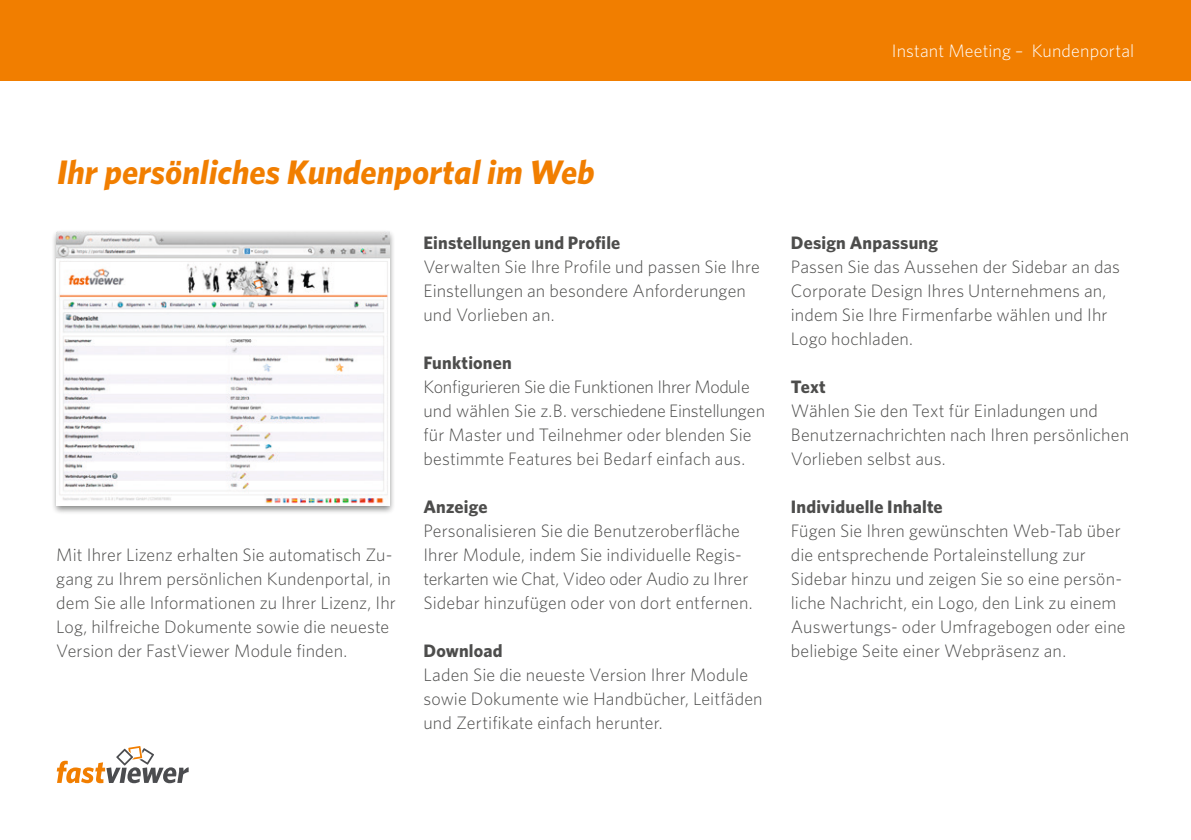
<style>
.page{position:relative;width:1191px;height:840px;background:#fff}
.page>*{position:absolute;margin:0;border:0;box-sizing:border-box;transform-origin:0 0}
.t1{font:italic 700 34px "Whitney";color:#f17e00}
.t2{font:300 18px/24px "Whitney";letter-spacing:.005em;color:#4d4d4c}
.t3{font:700 18px "Whitney";letter-spacing:.01em;color:#4d4d4c}
.t4{font:300 18px "Whitney";letter-spacing:.005em;color:#fff}
</style>
<div class="page">
<div style="left:0;top:0;width:1191px;height:80px;background:#f17e00"></div>
<svg style="left:57px;top:746px;width:132px;height:36px"></svg>
<div style="left:51px;top:229px;width:344px;height:285px;background:#131413;opacity:.5"></div>
<img style="left:57px;top:232px;width:332px;height:273px">
<p class="t4" style="left:892px;top:38px;width:244px">Instant Meeting – Kundenportal</p>
<h1 class="t1" style="left:57px;top:149px;width:539px">Ihr persönliches Kundenportal im Web</h1>
<p class="t2" style="left:56px;top:542px;width:341px">Mit Ihrer Lizenz erhalten Sie automatisch Zu&shy;gang zu Ihrem persönlichen Kundenportal, in dem Sie alle Informationen zu Ihrer Lizenz, Ihr Log, hilfreiche Dokumente sowie die neueste Version der FastViewer Module finden.</p>
<p class="t3" style="left:423px;top:230px;width:198px">Einstellungen und Profile</p>
<p class="t2" style="left:423px;top:254px;width:338px">Verwalten Sie Ihre Profile und passen Sie Ihre<br>Einstellungen an besondere Anforderungen und Vorlieben an.</p>
<p class="t3" style="left:423px;top:350px;width:90px">Funktionen</p>
<p class="t2" style="left:423px;top:374px;width:343px">Konfigurieren Sie die Funktionen Ihrer Module und wählen Sie z.B. verschiedene Einstellungen für Master und Teilnehmer oder blenden Sie bestimmte Features bei Bedarf einfach aus.</p>
<p class="t3" style="left:423px;top:494px;width:66px">Anzeige</p>
<p class="t2" style="left:423px;top:518px;width:331px">Personalisieren Sie die Benutzeroberfläche Ihrer Module, indem Sie individuelle Regis&shy;terkarten wie Chat, Video oder Audio zu Ihrer Sidebar hinzufügen oder von dort entfernen.</p>
<p class="t3" style="left:423px;top:638px;width:81px">Download</p>
<p class="t2" style="left:423px;top:662px;width:341px">Laden Sie die neueste Version Ihrer Module sowie Dokumente wie Handbücher, Leitfäden und Zertifikate einfach herunter.</p>
<p class="t3" style="left:791px;top:230px;width:149px">Design Anpassung</p>
<p class="t2" style="left:791px;top:254px;width:331px">Passen Sie das Aussehen der Sidebar an das Corporate Design Ihres Unternehmens an, indem Sie Ihre Firmenfarbe wählen und Ihr Logo hochladen.</p>
<p class="t3" style="left:791px;top:374px;width:36px">Text</p>
<p class="t2" style="left:791px;top:398px;width:340px">Wählen Sie den Text für Einladungen und<br>Benutzernachrichten nach Ihren persönlichen<br>Vorlieben selbst aus.</p>
<p class="t3" style="left:791px;top:494px;width:153px">Individuelle Inhalte</p>
<p class="t2" style="left:791px;top:518px;width:336px">Fügen Sie Ihren gewünschten Web-Tab über die entsprechende Portaleinstellung zur Sidebar hinzu und zeigen Sie so eine persön&shy;liche Nachricht, ein Logo, den Link zu einem Auswertungs- oder Umfragebogen oder eine beliebige Seite einer Webpräsenz an.</p>
</div>
